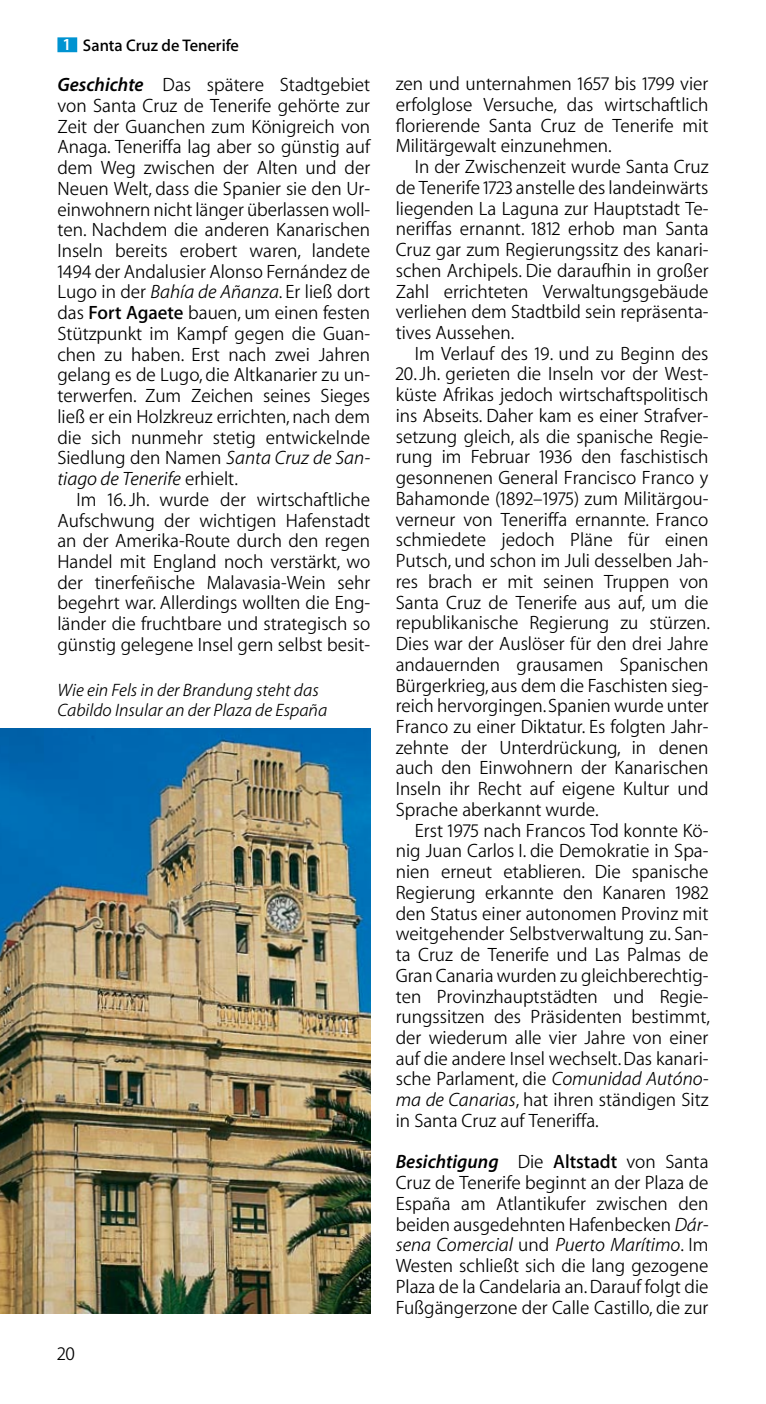
<style>
.page{position:relative;width:766px;height:1404px;background:#fff}
.page>*{position:absolute;margin:0;border:0;box-sizing:border-box;transform-origin:0 0}
.t1{font:300 19.35px/20.7px "ADAC Myriad OT";color:#000;text-align:justify}
.t2{font:italic 300 19.35px "ADAC Myriad OT";color:#000}
.t3{font:italic 300 18px/19.3px "ADAC Myriad OT";color:#000}
.t4{font:700 16.88px "ADAC Myriad OT";color:#000}
.s1{font-family:"Myriad Pro";font-weight:600;color:#fff}
.s2{font-family:"Myriad Pro";font-weight:600;font-style:italic}
.s3{font-style:italic}
.s4{font-weight:700}
.s5{font-style:normal}
</style>
<div class="page">
<div style="left:57px;top:37px;width:20px;height:15px;background:#0093d1"></div>
<img style="left:0;top:728px;width:370px;height:585px">
<p class="t4" style="left:63px;top:36px;width:178px"><span class="s1">1</span> Santa Cruz de Tenerife</p>
<p class="t1" style="left:57px;top:75px;width:314px"><span class="s2">Geschichte</span> Das spätere Stadtgebiet</p>
<p class="t1" style="left:57px;top:95px;width:314px">von Santa Cruz de Tenerife gehörte zur</p>
<p class="t1" style="left:57px;top:116px;width:314px">Zeit der Guanchen zum Königreich von</p>
<p class="t1" style="left:57px;top:137px;width:314px">Anaga. Teneriffa lag aber so günstig auf</p>
<p class="t1" style="left:57px;top:157px;width:314px">dem Weg zwischen der Alten und der</p>
<p class="t1" style="left:57px;top:178px;width:314px">Neuen Welt, dass die Spanier sie den Ur-</p>
<p class="t1" style="left:57px;top:199px;width:314px">einwohnern nicht länger überlassen woll-</p>
<p class="t1" style="left:57px;top:220px;width:314px">ten. Nachdem die anderen Kanarischen</p>
<p class="t1" style="left:57px;top:240px;width:314px">Inseln bereits erobert waren, landete</p>
<p class="t1" style="left:57px;top:261px;width:314px">1494 der Andalusier Alonso Fernández de</p>
<p class="t1" style="left:57px;top:282px;width:314px">Lugo in der <span class="s3">Bahía de Añanza</span>. Er ließ dort</p>
<p class="t1" style="left:57px;top:302px;width:314px">das <span class="s4">Fort Agaete</span> bauen, um einen festen</p>
<p class="t1" style="left:57px;top:323px;width:314px">Stützpunkt im Kampf gegen die Guan-</p>
<p class="t1" style="left:57px;top:344px;width:314px">chen zu haben. Erst nach zwei Jahren</p>
<p class="t1" style="left:57px;top:365px;width:314px">gelang es de Lugo, die Altkanarier zu un-</p>
<p class="t1" style="left:57px;top:385px;width:314px">terwerfen. Zum Zeichen seines Sieges</p>
<p class="t1" style="left:57px;top:406px;width:314px">ließ er ein Holzkreuz errichten, nach dem</p>
<p class="t1" style="left:57px;top:427px;width:314px">die sich nunmehr stetig entwickelnde</p>
<p class="t1" style="left:57px;top:448px;width:314px">Siedlung den Namen <span class="s3">Santa Cruz de San-</span></p>
<p class="t2" style="left:57px;top:468px;width:182px">tiago de Tenerife <span class="s5">erhielt.</span></p>
<p class="t1" style="left:77px;top:489px;width:295px">Im 16.Jh. wurde der wirtschaftliche</p>
<p class="t1" style="left:57px;top:510px;width:314px">Aufschwung der wichtigen Hafenstadt</p>
<p class="t1" style="left:57px;top:530px;width:314px">an der Amerika-Route durch den regen</p>
<p class="t1" style="left:57px;top:551px;width:314px">Handel mit England noch verstärkt, wo</p>
<p class="t1" style="left:57px;top:572px;width:314px">der tinerfeñische Malavasia-Wein sehr</p>
<p class="t1" style="left:57px;top:593px;width:314px">begehrt war. Allerdings wollten die Eng-</p>
<p class="t1" style="left:57px;top:613px;width:314px">länder die fruchtbare und strategisch so</p>
<p class="t1" style="left:57px;top:634px;width:314px">günstig gelegene Insel gern selbst besit-</p>
<p class="t3" style="left:57px;top:681px;width:271px">Wie ein Fels in der Brandung steht das<br>Cabildo Insular an der Plaza de España</p>
<p class="t1" style="left:57px;top:1343px;width:19px">20</p>
<p class="t1" style="left:395px;top:74px;width:314px">zen und unternahmen 1657 bis 1799 vier</p>
<p class="t1" style="left:395px;top:94px;width:314px">erfolglose Versuche, das wirtschaftlich</p>
<p class="t1" style="left:395px;top:115px;width:314px">florierende Santa Cruz de Tenerife mit</p>
<p class="t1" style="left:395px;top:136px;width:217px">Militärgewalt einzunehmen.</p>
<p class="t1" style="left:415px;top:156px;width:295px">In der Zwischenzeit wurde Santa Cruz</p>
<p class="t1" style="left:395px;top:177px;width:314px">de Tenerife 1723 anstelle des landeinwärts</p>
<p class="t1" style="left:395px;top:198px;width:314px">liegenden La Laguna zur Hauptstadt Te-</p>
<p class="t1" style="left:395px;top:219px;width:314px">neriffas ernannt. 1812 erhob man Santa</p>
<p class="t1" style="left:395px;top:239px;width:314px">Cruz gar zum Regierungssitz des kanari-</p>
<p class="t1" style="left:395px;top:260px;width:314px">schen Archipels. Die daraufhin in großer</p>
<p class="t1" style="left:395px;top:281px;width:314px">Zahl errichteten Verwaltungsgebäude</p>
<p class="t1" style="left:395px;top:302px;width:314px">verliehen dem Stadtbild sein repräsenta-</p>
<p class="t1" style="left:395px;top:322px;width:120px">tives Aussehen.</p>
<p class="t1" style="left:415px;top:343px;width:295px">Im Verlauf des 19. und zu Beginn des</p>
<p class="t1" style="left:395px;top:364px;width:314px">20.Jh. gerieten die Inseln vor der West-</p>
<p class="t1" style="left:395px;top:384px;width:314px">küste Afrikas jedoch wirtschaftspolitisch</p>
<p class="t1" style="left:395px;top:405px;width:314px">ins Abseits. Daher kam es einer Strafver-</p>
<p class="t1" style="left:395px;top:426px;width:314px">setzung gleich, als die spanische Regie-</p>
<p class="t1" style="left:395px;top:447px;width:314px">rung im Februar 1936 den faschistisch</p>
<p class="t1" style="left:395px;top:467px;width:314px">gesonnenen General Francisco Franco y</p>
<p class="t1" style="left:395px;top:488px;width:314px">Bahamonde (1892–1975) zum Militärgou-</p>
<p class="t1" style="left:395px;top:509px;width:314px">verneur von Teneriffa ernannte. Franco</p>
<p class="t1" style="left:395px;top:530px;width:314px">schmiedete jedoch Pläne für einen</p>
<p class="t1" style="left:395px;top:550px;width:314px">Putsch, und schon im Juli desselben Jah-</p>
<p class="t1" style="left:395px;top:571px;width:314px">res brach er mit seinen Truppen von</p>
<p class="t1" style="left:395px;top:592px;width:314px">Santa Cruz de Tenerife aus auf, um die</p>
<p class="t1" style="left:395px;top:612px;width:315px">republikanische Regierung zu stürzen.</p>
<p class="t1" style="left:395px;top:633px;width:314px">Dies war der Auslöser für den drei Jahre</p>
<p class="t1" style="left:395px;top:654px;width:314px">andauernden grausamen Spanischen</p>
<p class="t1" style="left:395px;top:675px;width:314px">Bürgerkrieg, aus dem die Faschisten sieg-</p>
<p class="t1" style="left:395px;top:695px;width:314px">reich hervorgingen. Spanien wurde unter</p>
<p class="t1" style="left:395px;top:716px;width:314px">Franco zu einer Diktatur. Es folgten Jahr-</p>
<p class="t1" style="left:395px;top:737px;width:314px">zehnte der Unterdrückung, in denen</p>
<p class="t1" style="left:395px;top:757px;width:314px">auch den Einwohnern der Kanarischen</p>
<p class="t1" style="left:395px;top:778px;width:314px">Inseln ihr Recht auf eigene Kultur und</p>
<p class="t1" style="left:395px;top:799px;width:204px">Sprache aberkannt wurde.</p>
<p class="t1" style="left:415px;top:820px;width:295px">Erst 1975 nach Francos Tod konnte Kö-</p>
<p class="t1" style="left:395px;top:840px;width:314px">nig Juan Carlos I. die Demokratie in Spa-</p>
<p class="t1" style="left:395px;top:861px;width:314px">nien erneut etablieren. Die spanische</p>
<p class="t1" style="left:395px;top:882px;width:314px">Regierung erkannte den Kanaren 1982</p>
<p class="t1" style="left:395px;top:903px;width:314px">den Status einer autonomen Provinz mit</p>
<p class="t1" style="left:395px;top:923px;width:314px">weitgehender Selbstverwaltung zu. San-</p>
<p class="t1" style="left:395px;top:944px;width:314px">ta Cruz de Tenerife und Las Palmas de</p>
<p class="t1" style="left:395px;top:965px;width:314px">Gran Canaria wurden zu gleichberechtig-</p>
<p class="t1" style="left:395px;top:985px;width:314px">ten Provinzhauptstädten und Regie-</p>
<p class="t1" style="left:395px;top:1006px;width:315px">rungssitzen des Präsidenten bestimmt,</p>
<p class="t1" style="left:395px;top:1027px;width:314px">der wiederum alle vier Jahre von einer</p>
<p class="t1" style="left:395px;top:1048px;width:314px">auf die andere Insel wechselt. Das kanari-</p>
<p class="t1" style="left:395px;top:1068px;width:314px">sche Parlament, die <span class="s3">Comunidad Autóno-</span></p>
<p class="t1" style="left:395px;top:1089px;width:314px"><span class="s3">ma de Canarias</span>, hat ihren ständigen Sitz</p>
<p class="t1" style="left:395px;top:1110px;width:204px">in Santa Cruz auf Teneriffa.</p>
<p class="t1" style="left:395px;top:1151px;width:314px"><span class="s2">Besichtigung</span> Die <span class="s4">Altstadt</span> von Santa Cruz de Tenerife beginnt an der Plaza de España am Atlantikufer zwischen den beiden ausgedehnten Hafenbecken <span class="s3">Dár&shy;sena Comercial</span> und <span class="s3">Puerto Marítimo</span>. Im Westen schließt sich die lang gezogene Plaza de la Candelaria an. Darauf folgt die Fußgängerzone der Calle Castillo, die zur</p>
</div>
